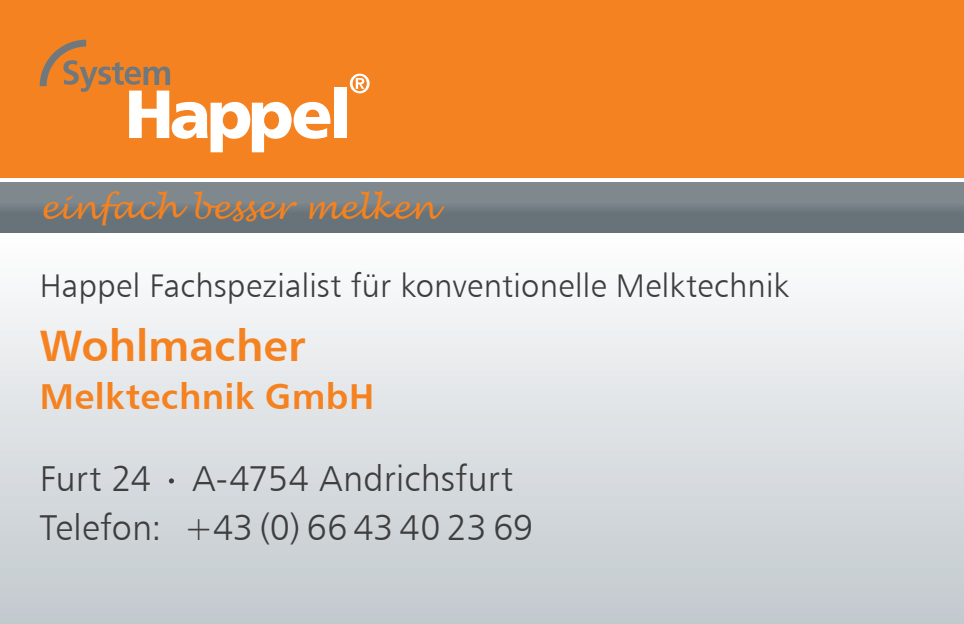
<style>
.page{position:relative;width:964px;height:624px;background:#fff}
.page>*{position:absolute;margin:0;border:0;box-sizing:border-box;transform-origin:0 0}
.t1{font:44px "Humanist 777 BT Bold B";color:#f58220}
.t2{font:36px/48px "Humanist 777 BT Light B";letter-spacing:.005em;color:#3e3e3f}
.t3{font:36px "Humanist 777 BT Bold B";letter-spacing:.01em;color:#f58220}
.t4{font:32.8px "Humanist 777 BT Light B";letter-spacing:.01em;color:#3e3e3f}
.t5{font:italic 32.4px "Lucida Handwriting";letter-spacing:-.005em;color:#f58220}
</style>
<div class="page">
<div style="left:0;top:232px;width:964px;height:392px;background:linear-gradient(to bottom,#fefefe,#c1c8cd)"></div>
<div style="left:0;top:183px;width:964px;height:49px;background:#737e84"></div>
<div style="left:0;top:0;width:964px;height:177px;background:#f58220"></div>
<div style="left:334px;top:87px;width:12px;height:51px;background:#fff"></div>
<svg style="left:40px;top:40px;width:290px;height:112px"></svg>
<svg style="left:350px;top:74px;width:20px;height:19px"></svg>
<svg style="left:169px;top:478px;width:5px;height:5px"></svg>
<p class="t5" style="left:40px;top:188px;width:398px">einfach besser melken</p>
<p class="t4" style="left:40px;top:265px;width:751px">Happel Fachspezialist für konventionelle Melktechnik</p>
<h1 class="t1" style="left:40px;top:318px;width:267px">Wohlmacher</h1>
<p class="t3" style="left:40px;top:374px;width:336px">Melktechnik GmbH</p>
<p class="t2" style="left:40px;top:454px;width:495px">Furt 24 A-4754 Andrichsfurt<br>Telefon: +43 (0) 66 43 40 23 69</p>
</div>
